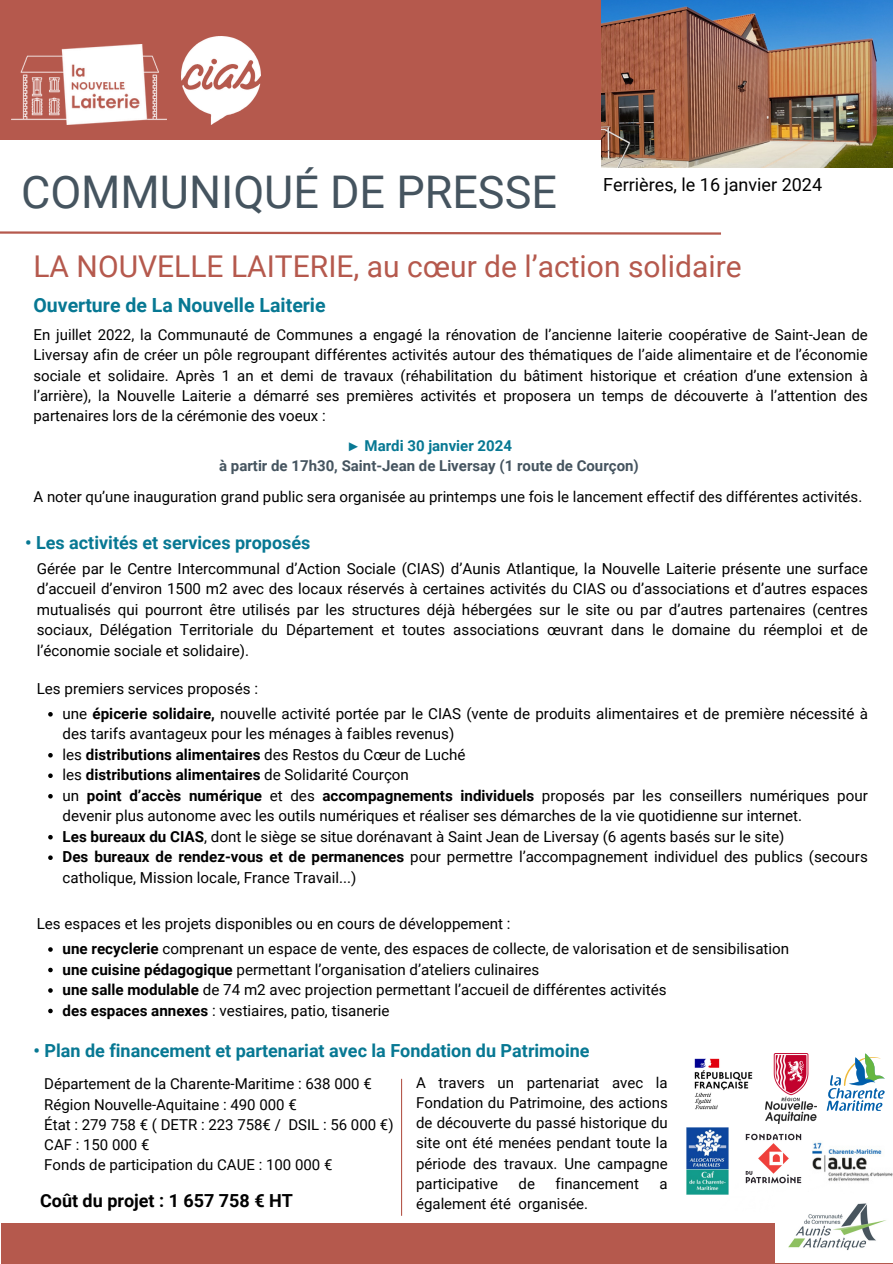
<style>
.page{position:relative;width:893px;height:1264px;background:#fff}
.page>*{position:absolute;margin:0;border:0;box-sizing:border-box;transform-origin:0 0}
.t1{font:45px "Roboto";color:#45545f}
.t2{font:30px "Roboto";color:#b5594d}
.t3{font:700 19.5px "Roboto";color:#077893}
.t4{font:700 18px "Roboto";color:#077893}
.t5{font:18px "Roboto";color:#000}
.t6{font:700 18px "Roboto";color:#000}
.t7{font:15.15px/20.5px "Roboto";color:#000}
.t8{font:700 15.15px "Roboto";color:#000}
.t9{font:15px/20.2px "Roboto";color:#000;text-align:justify}
.t10{font:700 15px "Roboto";color:#45545f}
.t11{font:700 15px "Roboto";color:#077893}
.s1{font-family:"Liberation Serif"}
.s2{font-weight:700}
.s3{font-weight:400}
</style>
<div class="page">
<div style="left:0;top:0;width:892px;height:140px;background:#b5594d"></div>
<svg style="left:0;top:231px;width:721px;height:4px"></svg>
<img style="left:12px;top:44px;width:154px;height:80px">
<img style="left:601px;top:0;width:291px;height:167px">
<img style="left:698px;top:1127px;width:31px;height:68px">
<img style="left:181px;top:36px;width:79px;height:88px">
<img style="left:686px;top:1127px;width:42px;height:67px">
<svg style="left:826px;top:1053px;width:59px;height:57px"></svg>
<img style="left:765px;top:1053px;width:51px;height:70px">
<img style="left:694px;top:1058px;width:59px;height:52px">
<img style="left:745px;top:1133px;width:57px;height:51px">
<img style="left:812px;top:1142px;width:80px;height:39px">
<div style="left:1px;top:1223px;width:891px;height:40px;background:#b5594d"></div>
<img style="left:775px;top:1203px;width:117px;height:59px">
<svg style="left:48px;top:712px;width:5px;height:4px"></svg>
<svg style="left:48px;top:753px;width:5px;height:4px"></svg>
<svg style="left:48px;top:773px;width:5px;height:5px"></svg>
<svg style="left:48px;top:794px;width:5px;height:4px"></svg>
<svg style="left:48px;top:835px;width:5px;height:4px"></svg>
<svg style="left:48px;top:855px;width:5px;height:5px"></svg>
<svg style="left:48px;top:947px;width:5px;height:4px"></svg>
<svg style="left:48px;top:967px;width:5px;height:5px"></svg>
<svg style="left:48px;top:988px;width:5px;height:4px"></svg>
<svg style="left:48px;top:1008px;width:5px;height:5px"></svg>
<hr style="left:401px;top:1078px;width:1px;height:137px;background:#b5594d">
<p class="t1" style="left:21px;top:166px;width:537px">COMMUNIQUÉ DE PRESSE</p>
<p class="t5" style="left:603px;top:174px;width:220px">Ferrières, le 16 janvier 2024</p>
<p class="t2" style="left:33px;top:249px;width:709px">LA NOUVELLE LAITERIE, au cœur de l’action solidaire</p>
<p class="t3" style="left:33px;top:294px;width:294px">Ouverture de La Nouvelle Laiterie</p>
<p class="t9" style="left:33px;top:325px;width:835px">En juillet 2022, la Communauté de Communes a engagé la rénovation de l’ancienne laiterie coopérative de Saint-Jean de Liversay afin de créer un pôle regroupant différentes activités autour des thématiques de l’aide alimentaire et de l’économie sociale et solidaire. Après 1 an et demi de travaux (réhabilitation du bâtiment historique et création d’une extension à l’arrière), la Nouvelle Laiterie a démarré ses premières activités et proposera un temps de découverte à l’attention des partenaires lors de la cérémonie des voeux :</p>
<p class="t11" style="left:346px;top:437px;width:167px"><span class="s1">►</span> Mardi 30 janvier 2024</p>
<p class="t10" style="left:219px;top:457px;width:421px">à partir de 17h30, Saint-Jean de Liversay (1 route de Courçon)</p>
<p class="t9" style="left:33px;top:487px;width:830px">A noter qu’une inauguration grand public sera organisée au printemps une fois le lancement effectif des différentes activités.</p>
<p class="t4" style="left:25px;top:532px;width:287px">• Les activités et services proposés</p>
<p class="t7" style="left:37px;top:558px;width:832px;text-align:justify">Gérée par le Centre Intercommunal d’Action Sociale (CIAS) d’Aunis Atlantique, la Nouvelle Laiterie présente une surface d’accueil d’environ 1500 m2 avec des locaux réservés à certaines activités du CIAS ou d’associations et d’autres espaces mutualisés qui pourront être utilisés par les structures déjà hébergées sur le site ou par d’autres partenaires (centres sociaux, Délégation Territoriale du Département et toutes associations œuvrant dans le domaine du réemploi et de l’économie sociale et solidaire).</p>
<p class="t7" style="left:37px;top:678px;width:223px">Les premiers services proposés :</p>
<p class="t7" style="left:63px;top:703px;width:806px">une <span class="s2">épicerie solidaire,</span> nouvelle activité portée par le CIAS (vente de produits alimentaires et de première nécessité à des tarifs avantageux pour les ménages à faibles revenus)</p>
<p class="t7" style="left:63px;top:744px;width:404px">les <span class="s2">distributions alimentaires</span> des Restos du Cœur de Luché</p>
<p class="t8" style="left:63px;top:766px;width:348px"><span class="s3">les</span> distributions alimentaires <span class="s3">de Solidarité Courçon</span></p>
<p class="t7" style="left:63px;top:785px;width:806px">un <span class="s2">point d’accès numérique</span> et des <span class="s2">accompagnements individuels</span> proposés par les conseillers numériques pour devenir plus autonome avec les outils numériques et réaliser ses démarches de la vie quotidienne sur internet.</p>
<p class="t7" style="left:63px;top:826px;width:723px"><span class="s2">Les bureaux du CIAS</span>, dont le siège se situe dorénavant à Saint Jean de Liversay (6 agents basés sur le site)</p>
<p class="t7" style="left:63px;top:846px;width:806px"><span class="s2">Des bureaux de rendez-vous et de permanences</span> pour permettre l’accompagnement individuel des publics (secours catholique, Mission locale, France Travail...)</p>
<p class="t7" style="left:37px;top:913px;width:475px">Les espaces et les projets disponibles ou en cours de développement :</p>
<p class="t7" style="left:63px;top:938px;width:728px"><span class="s2">une recyclerie</span> comprenant un espace de vente, des espaces de collecte, de valorisation et de sensibilisation</p>
<p class="t7" style="left:63px;top:959px;width:478px"><span class="s2">une cuisine pédagogique</span> permettant l’organisation d’ateliers culinaires</p>
<p class="t7" style="left:63px;top:979px;width:605px"><span class="s2">une salle modulable</span> de 74 m2 avec projection permettant l’accueil de différentes activités</p>
<p class="t7" style="left:63px;top:1000px;width:328px"><span class="s2">des espaces annexes</span> : vestiaires, patio, tisanerie</p>
<p class="t4" style="left:33px;top:1040px;width:557px">• Plan de financement et partenariat avec la Fondation du Patrimoine</p>
<p class="t9" style="left:44px;top:1074px;width:329px">Département de la Charente-Maritime : 638 000 €</p>
<p class="t9" style="left:44px;top:1094px;width:254px">Région Nouvelle-Aquitaine : 490 000 €</p>
<p class="t9" style="left:44px;top:1114px;width:351px">État : 279 758 € ( DETR : 223 758€ / DSIL : 56 000 €)</p>
<p class="t9" style="left:44px;top:1134px;width:107px">CAF : 150 000 €</p>
<p class="t9" style="left:44px;top:1155px;width:290px">Fonds de participation du CAUE : 100 000 €</p>
<p class="t6" style="left:40px;top:1189px;width:254px">Coût du projet : 1 657 758 € HT</p>
<p class="t9" style="left:416px;top:1072px;width:253px">A travers un partenariat avec la Fondation du Patrimoine, des actions de découverte du passé historique du site ont été menées pendant toute la période des travaux. Une campagne participative</p>
<p class="t9" style="left:518px;top:1173px;width:18px">de</p>
<p class="t9" style="left:555px;top:1173px;width:85px">financement</p>
<p class="t9" style="left:659px;top:1173px;width:10px">a</p>
<p class="t9" style="left:416px;top:1193px;width:173px">également été organisée.</p>
</div>
